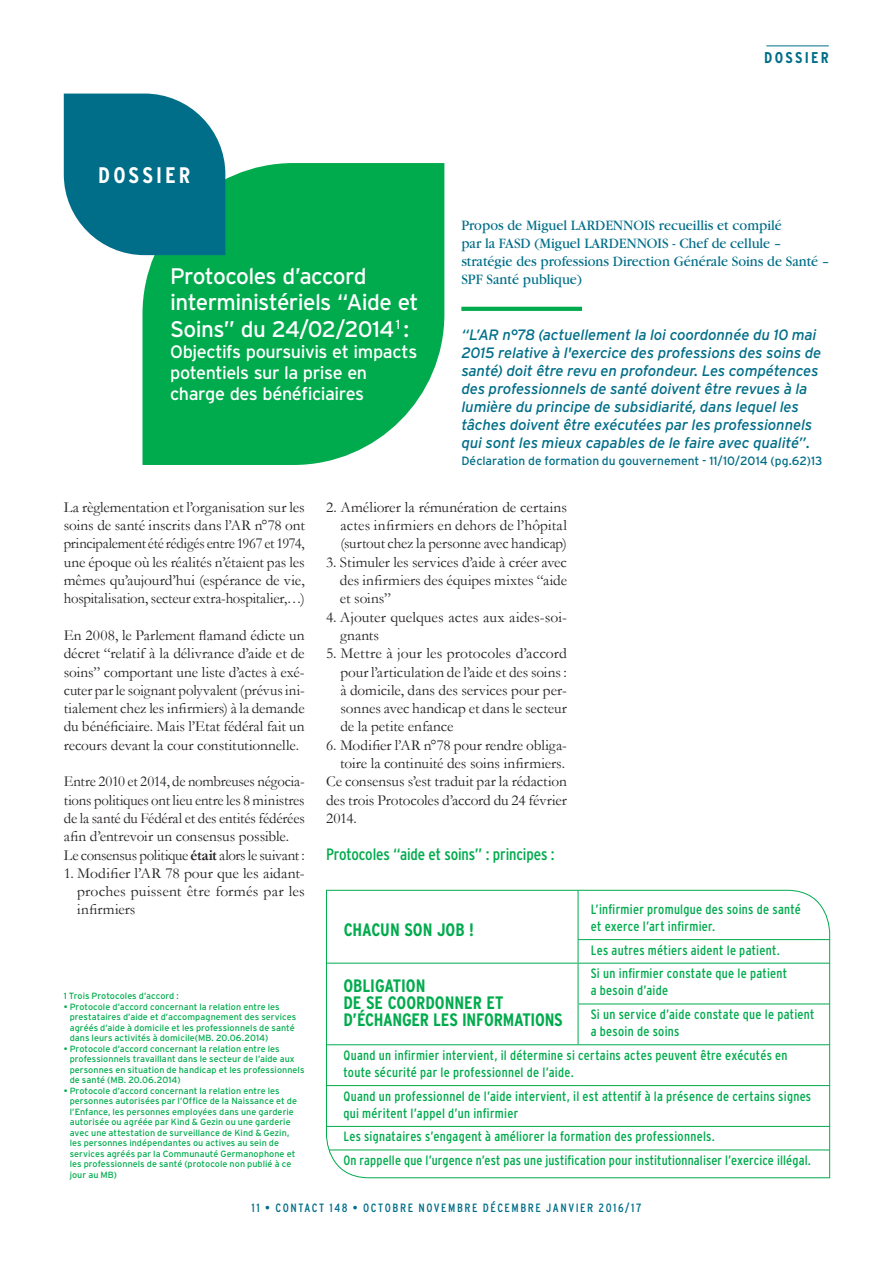
<style>
.page{position:relative;width:893px;height:1263px;background:#fff}
.page>*{position:absolute;margin:0;border:0;box-sizing:border-box;transform-origin:0 0}
.t1{font:22.5px/26.2px "Interstate";letter-spacing:-.025em;color:#fff}
.t2{font:700 condensed 22.5px "Interstate";letter-spacing:.135em;color:#fff}
.t3{font:18px/21px "Interstate";letter-spacing:-.025em;color:#fff}
.t4{font:700 condensed 18px/17.2px "Interstate";letter-spacing:-.01em;color:#00ab4d}
.t5{font:condensed 16.5px "Interstate";letter-spacing:-.01em;color:#00ab4d}
.t6{font:700 condensed 15.6px "Interstate";letter-spacing:.145em;color:#006e88}
.t7{font:15.3px/18.3px "Garamond";letter-spacing:-.005em;color:#231f20;text-align:justify}
.t8{font:italic 15px/18px "Interstate";letter-spacing:-.01em;color:#006e88}
.t9{font:15px/18px "Garamond";color:#006e88;scale:.95 1}
.t10{font:condensed 13.5px/17.2px "Interstate";letter-spacing:.02em;color:#00ab4d}
.t11{font:12px "Interstate";letter-spacing:.005em;color:#006e88}
.t12{font:condensed 12px "Interstate";letter-spacing:.13em;color:#006e88}
.t13{font:9px/10.5px "Interstate";letter-spacing:.005em;color:#00ab4d}
.s1{font-style:normal}
.s2{font-weight:700}
</style>
<div class="page">
<hr style="left:766px;top:45px;width:63px;height:1px;background:#006e88">
<svg style="left:461px;top:307px;width:121px;height:4px"></svg>
<svg style="left:142px;top:163px;width:302px;height:302px;background:#11b059"></svg>
<svg style="left:64px;top:94px;width:161px;height:161px;background:#1a7d94"></svg>
<svg style="left:326px;top:889px;width:504px;height:290px"></svg>
<h1 class="t2" style="left:98px;top:163px;width:94px">DOSSIER</h1>
<h1 class="t1" style="left:170px;top:263px;width:250px">Protocoles d’accord interministériels “Aide et<br>Soins” du 24/02/2014<sup>1</sup> :</h1>
<p class="t3" style="left:170px;top:341px;width:249px">Objectifs poursuivis et impacts potentiels sur la prise en charge des bénéficiaires</p>
<p class="t6" style="left:764px;top:48px;width:66px">DOSSIER</p>
<p class="t9" style="left:461px;top:217px;width:389px">Propos de Miguel LARDENNOIS recueillis et compilé<br>par la FASD (Miguel LARDENNOIS - Chef de cellule – stratégie des professions Direction Générale Soins de Santé – SPF Santé publique)</p>
<p class="t8" style="left:461px;top:326px;width:362px">“L’AR n°78 (actuellement la loi coordonnée du 10 mai 2015 relative à l'exercice des professions des soins de santé) doit être revu en profondeur. Les compétences des professionnels de santé doivent être revues à la lumière du principe de subsidiarité, dans lequel les tâches doivent être exécutées par les professionnels qui sont les mieux capables de le faire avec qualité”<span class="s1">.</span></p>
<p class="t11" style="left:461px;top:453px;width:363px">Déclaration de formation du gouvernement - 11/10/2014 (pg.62)13</p>
<p class="t7" style="left:64px;top:498px;width:243px">La règlementation et l’organisation sur les soins de santé inscrits dans l’AR n°78 ont principalement été rédigés entre 1967 et 1974, une époque où les réalités n’étaient pas les mêmes qu’aujourd’hui (espérance de vie, hospitalisation, secteur extra-hospitalier,…)</p>
<p class="t7" style="left:64px;top:626px;width:242px">En 2008, le Parlement flamand édicte un décret “relatif à la délivrance d’aide et de soins” comportant une liste d’actes à exé&shy;cuter par le soignant polyvalent (prévus ini&shy;tialement chez les infirmiers) à la demande du bénéficiaire. Mais l’Etat fédéral fait un recours devant la cour constitutionnelle.</p>
<p class="t7" style="left:64px;top:773px;width:243px;text-align:left">Entre 2010 et 2014, de nombreuses négocia&shy;tions politiques ont lieu entre les 8 ministres de la santé du Fédéral et des entités fédérées afin d’entrevoir un consensus possible.<br>Le consensus politique <span class="s2">était</span> alors le suivant :</p>
<p class="t7" style="left:77px;top:864px;width:229px;text-indent:-13px">1. Modifier l’AR 78 pour que les aidant&shy;proches puissent être formés par les infirmiers</p>
<p class="t13" style="left:64px;top:991px;width:116px">1 Trois Protocoles d’accord :</p>
<p class="t13" style="left:70px;top:1001px;width:228px;text-indent:-6px">• Protocole d’accord concernant la relation entre les prestataires d’aide et d’accompagnement des services agréés d’aide à domicile et les professionnels de santé dans leurs activités à domicile(MB. 20.06.2014)</p>
<p class="t13" style="left:70px;top:1043px;width:236px;text-indent:-6px">• Protocole d’accord concernant la relation entre les professionnels travaillant dans le secteur de l’aide aux personnes en situation de handicap et les professionnels de santé (MB. 20.06.2014)</p>
<p class="t13" style="left:70px;top:1085px;width:229px;text-indent:-6px">• Protocole d’accord concernant la relation entre les personnes autorisées par l’Office de la Naissance et de l’Enfance, les personnes employées dans une garderie autorisée ou agréée par Kind &amp; Gezin ou une garderie avec une attestation de surveillance de Kind &amp; Gezin, les personnes indépendantes ou actives au sein de services agréés par la Communauté Germanophone et les professionnels de santé (protocole non publié à ce jour au MB)</p>
<p class="t7" style="left:340px;top:498px;width:228px;text-indent:-14px">2. Améliorer la rémunération de certains actes infirmiers en dehors de l’hôpital (surtout chez la personne avec handicap)</p>
<p class="t7" style="left:340px;top:553px;width:229px;text-indent:-14px">3. Stimuler les services d’aide à créer avec des infirmiers des équipes mixtes “aide et soins”</p>
<p class="t7" style="left:340px;top:608px;width:228px;text-indent:-14px">4. Ajouter quelques actes aux aides-soi&shy;gnants</p>
<p class="t7" style="left:340px;top:644px;width:228px;text-indent:-14px">5. Mettre à jour les protocoles d’accord pour l’articulation de l’aide et des soins : à domicile, dans des services pour per&shy;sonnes avec handicap et dans le secteur de la petite enfance</p>
<p class="t7" style="left:326px;top:736px;width:242px">6. Modifier l’AR n°78 pour rendre obliga-</p>
<p class="t7" style="left:340px;top:754px;width:227px">toire la continuité des soins infirmiers.</p>
<p class="t7" style="left:326px;top:772px;width:242px">Ce consensus s’est traduit par la rédaction</p>
<p class="t7" style="left:326px;top:791px;width:243px">des trois Protocoles d’accord du 24 février</p>
<p class="t7" style="left:326px;top:809px;width:32px">2014.</p>
<p class="t5" style="left:326px;top:844px;width:230px">Protocoles “aide et soins” : principes :</p>
<p class="t4" style="left:344px;top:921px;width:132px">CHACUN SON JOB !</p>
<p class="t10" style="left:591px;top:900px;width:212px">L’infirmier promulgue des soins de santé et exerce l’art infirmier.</p>
<p class="t10" style="left:591px;top:941px;width:191px">Les autres métiers aident le patient.</p>
<p class="t4" style="left:343px;top:977px;width:221px">OBLIGATION<br>DE SE COORDONNER ET<br>D’ÉCHANGER LES INFORMATIONS</p>
<p class="t10" style="left:591px;top:965px;width:198px">Si un infirmier constate que le patient a besoin d’aide</p>
<p class="t10" style="left:591px;top:1005px;width:225px">Si un service d’aide constate que le patient a besoin de soins</p>
<p class="t10" style="left:343px;top:1046px;width:446px">Quand un infirmier intervient, il détermine si certains actes peuvent être exécutés en toute sécurité par le professionnel de l’aide.</p>
<p class="t10" style="left:343px;top:1087px;width:469px">Quand un professionnel de l’aide intervient, il est attentif à la présence de certains signes qui méritent l’appel d’un infirmier</p>
<p class="t10" style="left:343px;top:1125px;width:469px;line-height:23.5px">Les signataires s’engagent à améliorer la formation des professionnels.<br>On rappelle que l’urgence n’est pas une justification pour institutionnaliser l’exercice illégal.</p>
<p class="t12" style="left:252px;top:1200px;width:391px">11 • CONTACT 148 • OCTOBRE NOVEMBRE DÉCEMBRE JANVIER 2016/17</p>
</div>
